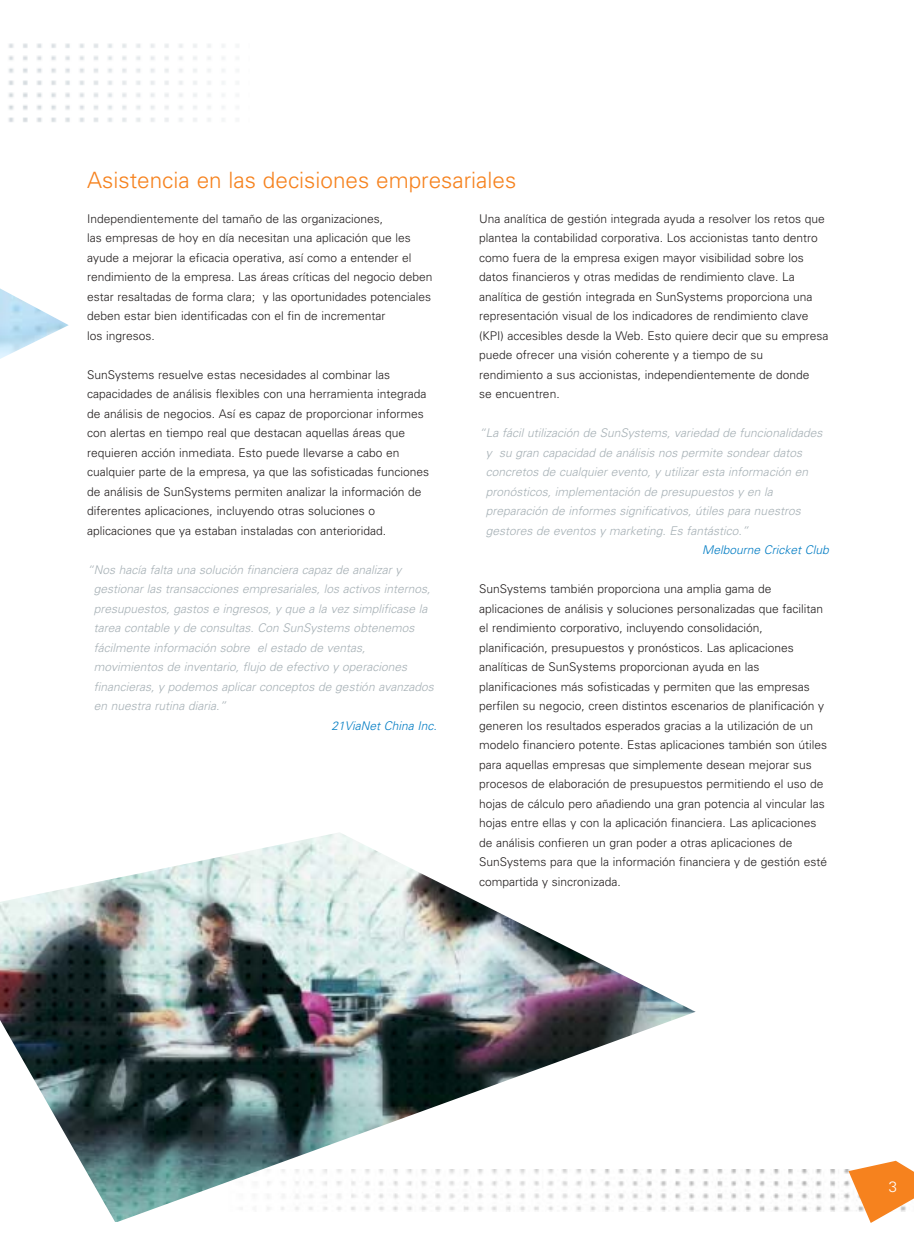
<style>
.page{position:relative;width:914px;height:1242px;background:#fff}
.page>*{position:absolute;margin:0;border:0;box-sizing:border-box;transform-origin:0 0}
.t1{font:300 22.5px "Univers";color:#f6821e}
.t2{font:300 15px "Univers";color:#fff}
.t3{font:300 12px/19.5px "Univers";color:#231f1f}
.t4{font:italic 300 12px/19.5px "Univers";color:#a7b1b6}
.t5{font:italic 300 12px "Univers";color:#007cc3}
</style>
<div class="page">
<img style="left:8px;top:43px;width:231px;height:79px">
<img style="left:702px;top:1169px;width:146px;height:43px">
<svg style="left:848px;top:1161px;width:66px;height:62px"></svg>
<svg style="left:8px;top:70px;width:61px;height:52px"></svg>
<img style="left:0;top:288px;width:69px;height:71px">
<img style="left:0;top:833px;width:695px;height:389px">
<h1 class="t1" style="left:87px;top:172px;width:430px">Asistencia en las decisiones empresariales</h1>
<p class="t3" style="left:87px;top:210px;width:347px">Independientemente del tamaño de las organizaciones,<br>las empresas de hoy en día necesitan una aplicación que les ayude a mejorar la eficacia operativa, así como a entender el rendimiento de la empresa. Las áreas críticas del negocio deben estar resaltadas de forma clara; y las oportunidades potenciales deben estar bien identificadas con el fin de incrementar<br>los ingresos.</p>
<p class="t3" style="left:87px;top:366px;width:343px">SunSystems resuelve estas necesidades al combinar las capacidades de análisis flexibles con una herramienta integrada de análisis de negocios. Así es capaz de proporcionar informes con alertas en tiempo real que destacan aquellas áreas que requieren acción inmediata. Esto puede llevarse a cabo en cualquier parte de la empresa, ya que las sofisticadas funciones de análisis de SunSystems permiten analizar la información de diferentes aplicaciones, incluyendo otras soluciones o aplicaciones que ya estaban instaladas con anterioridad.</p>
<p class="t4" style="left:94px;top:561px;width:341px;text-indent:-7px">“Nos hacía falta una solución financiera capaz de analizar y gestionar las transacciones empresariales, los activos internos, presupuestos, gastos e ingresos, y que a la vez simplificase la tarea contable y de consultas. Con SunSystems obtenemos fácilmente información sobre el estado de ventas, movimientos de inventario, flujo de efectivo y operaciones financieras, y podemos aplicar conceptos de gestión avanzados en nuestra rutina diaria.”</p>
<p class="t5" style="left:331px;top:721px;width:107px">21ViaNet China Inc.</p>
<p class="t3" style="left:479px;top:210px;width:351px">Una analítica de gestión integrada ayuda a resolver los retos que plantea la contabilidad corporativa. Los accionistas tanto dentro como fuera de la empresa exigen mayor visibilidad sobre los datos financieros y otras medidas de rendimiento clave. La analítica de gestión integrada en SunSystems proporciona una representación visual de los indicadores de rendimiento clave (KPI) accesibles desde la Web. Esto quiere decir que su empresa puede ofrecer una visión coherente y a tiempo de su rendimiento a sus accionistas, independientemente de donde<br>se encuentren.</p>
<p class="t4" style="left:486px;top:424px;width:338px;text-indent:-7px">“La fácil utilización de SunSystems, variedad de funcionalidades y su gran capacidad de análisis nos permite sondear datos concretos de cualquier evento, y utilizar esta información en pronósticos, implementación de presupuestos y en la preparación de informes significativos, útiles para nuestros gestores de eventos y marketing. Es fantástico.”</p>
<p class="t5" style="left:702px;top:546px;width:128px">Melbourne Cricket Club</p>
<p class="t3" style="left:479px;top:580px;width:349px">SunSystems también proporciona una amplia gama de aplicaciones de análisis y soluciones personalizadas que facilitan el rendimiento corporativo, incluyendo consolidación, planificación, presupuestos y pronósticos. Las aplicaciones analíticas de SunSystems proporcionan ayuda en las planificaciones más sofisticadas y permiten que las empresas perfilen su negocio, creen distintos escenarios de planificación y generen los resultados esperados gracias a la utilización de un modelo financiero potente. Estas aplicaciones también son útiles para aquellas empresas que simplemente desean mejorar sus procesos de elaboración de presupuestos permitiendo el uso de hojas de cálculo pero añadiendo una gran potencia al vincular las hojas entre ellas y con la aplicación financiera. Las aplicaciones de análisis confieren un gran poder a otras aplicaciones de SunSystems para que la información financiera y de gestión esté compartida y sincronizada.</p>
<p class="t2" style="left:888px;top:1181px;width:10px">3</p>
</div>
